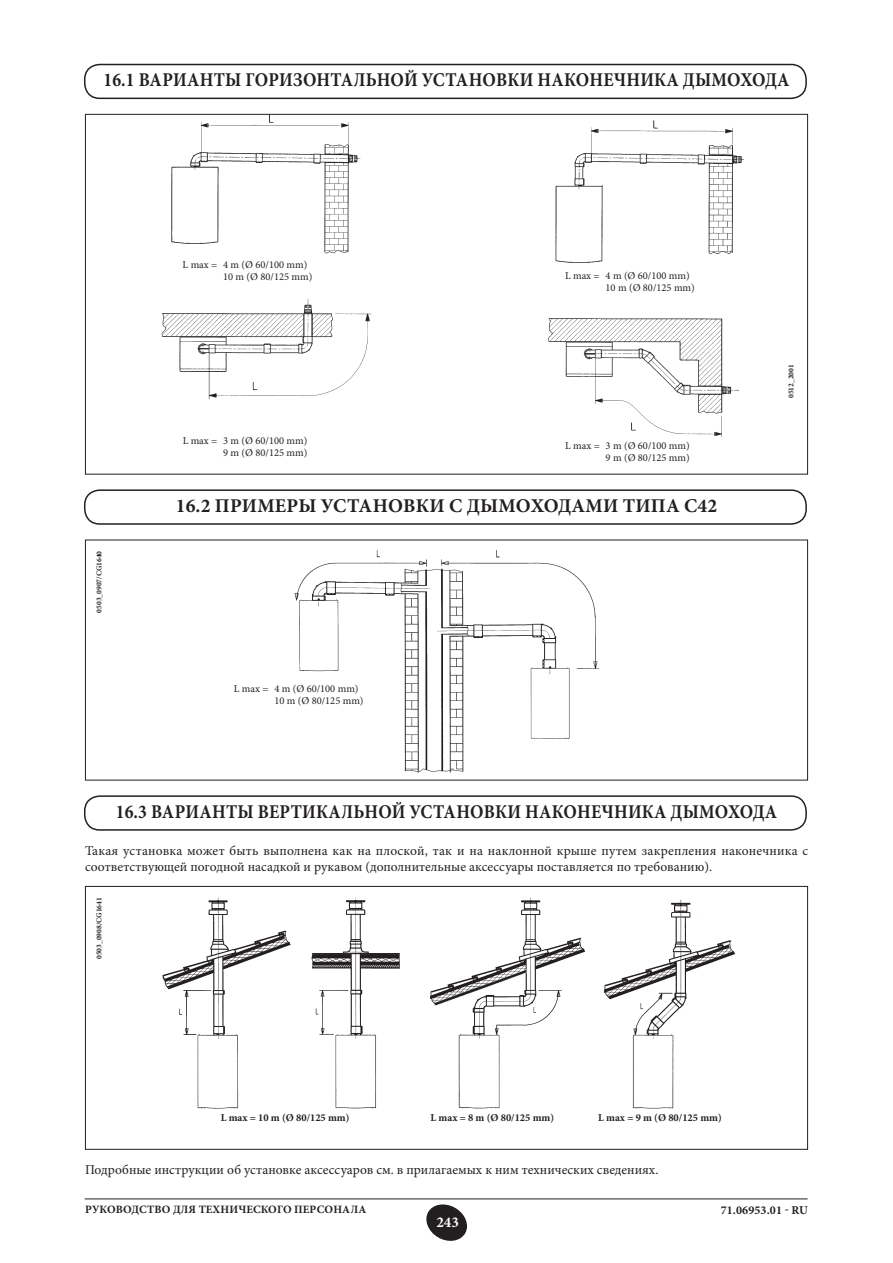
<style>
.page{position:relative;width:893px;height:1263px;background:#fff}
.page>*{position:absolute;margin:0;border:0;box-sizing:border-box;transform-origin:0 0}
.titolo{font:700 19.5px "Minion Pro";letter-spacing:.01em;color:#231f20;scale:.9 1}
.titolo-2{font:700 19.5px "Minion Pro";letter-spacing:.01em;color:#231f20}
.t1{font:700 15px "Minion Pro";color:#fff}
.testo{font:13.5px/15.8px "Minion Pro";letter-spacing:.005em;color:#231f20}
.t2{font:700 12px "Minion Pro";letter-spacing:.01em;color:#231f20}
.t3{font:700 11.25px "Minion Pro";letter-spacing:.01em;color:#231f20}
.Didascalia{font:10.5px "Minion Pro";color:#231f20}
.Didascalia-2{font:700 10.5px "Minion Pro";color:#231f20}
.codice{font:700 7.5px "Minion Pro";color:#231f20}
</style>
<div class="page">
<svg style="left:426px;top:1204px;width:41px;height:37px"></svg>
<hr style="left:85px;top:1198px;width:723px;height:1px;background:#231f20">
<div style="left:84px;top:64px;width:723px;height:35px;border:2px solid #231f20;border-radius:15px"></div>
<div style="left:84px;top:489px;width:723px;height:36px;border:2px solid #231f20;border-radius:15px"></div>
<div style="left:84px;top:795px;width:723px;height:36px;border:2px solid #231f20;border-radius:15px"></div>
<div style="left:85px;top:886px;width:723px;height:264px;border:1px solid #231f20"></div>
<img style="left:163px;top:897px;width:571px;height:211px">
<img style="left:295px;top:551px;width:303px;height:221px">
<img style="left:161px;top:115px;width:583px;height:322px">
<p class="titolo" style="left:103px;top:66px;width:764px">16.1 ВАРИАНТЫ ГОРИЗОНТАЛЬНОЙ УСТАНОВКИ НАКОНЕЧНИКА ДЫМОХОДА</p>
<p class="codice" style="left:94px;top:613px;width:63px;rotate:-90deg">0503_0907/CG1640</p>
<p class="Didascalia" style="left:183px;top:257px;width:126px">L max = 4 m (Ø 60/100 mm)</p>
<p class="Didascalia" style="left:223px;top:269px;width:91px">10 m (Ø 80/125 mm)</p>
<p class="Didascalia" style="left:565px;top:269px;width:126px">L max = 4 m (Ø 60/100 mm)</p>
<p class="Didascalia" style="left:606px;top:281px;width:91px">10 m (Ø 80/125 mm)</p>
<p class="Didascalia" style="left:183px;top:433px;width:126px">L max = 3 m (Ø 60/100 mm)</p>
<p class="Didascalia" style="left:223px;top:445px;width:86px">9 m (Ø 80/125 mm)</p>
<p class="Didascalia" style="left:565px;top:439px;width:126px">L max = 3 m (Ø 60/100 mm)</p>
<p class="Didascalia" style="left:606px;top:451px;width:86px">9 m (Ø 80/125 mm)</p>
<p class="titolo-2" style="left:176px;top:492px;width:543px">16.2 ПРИМЕРЫ УСТАНОВКИ С ДЫМОХОДАМИ ТИПА С42</p>
<p class="Didascalia" style="left:234px;top:682px;width:126px">L max = 4 m (Ø 60/100 mm)</p>
<p class="Didascalia" style="left:274px;top:694px;width:91px">10 m (Ø 80/125 mm)</p>
<p class="codice" style="left:786px;top:398px;width:35px;rotate:-90deg">0512_2001</p>
<p class="titolo" style="left:116px;top:798px;width:736px">16.3 ВАРИАНТЫ ВЕРТИКАЛЬНОЙ УСТАНОВКИ НАКОНЕЧНИКА ДЫМОХОДА</p>
<p class="testo" style="left:85px;top:843px;width:725px">Такая установка может быть выполнена как на плоской, так и на наклонной крыше путем закрепления наконечника с соответствующей погодной насадкой и рукавом (дополнительные аксессуары поставляется по требованию).</p>
<p class="codice" style="left:94px;top:959px;width:63px;rotate:-90deg">0503_0908/CG1641</p>
<p class="Didascalia-2" style="left:221px;top:1111px;width:130px">L max = 10 m (Ø 80/125 mm)</p>
<p class="Didascalia-2" style="left:431px;top:1111px;width:125px">L max = 8 m (Ø 80/125 mm)</p>
<p class="Didascalia-2" style="left:598px;top:1110px;width:125px">L max = 9 m (Ø 80/125 mm)</p>
<p class="testo" style="left:85px;top:1162px;width:575px">Подробные инструкции об установке аксессуаров см. в прилагаемых к ним технических сведениях.</p>
<p class="t3" style="left:85px;top:1201px;width:283px">РУКОВОДСТВО ДЛЯ ТЕХНИЧЕСКОГО ПЕРСОНАЛА</p>
<p class="t2" style="left:721px;top:1201px;width:89px">71.06953.01 - RU</p>
<p class="t1" style="left:436px;top:1211px;width:24px">243</p>
</div>
